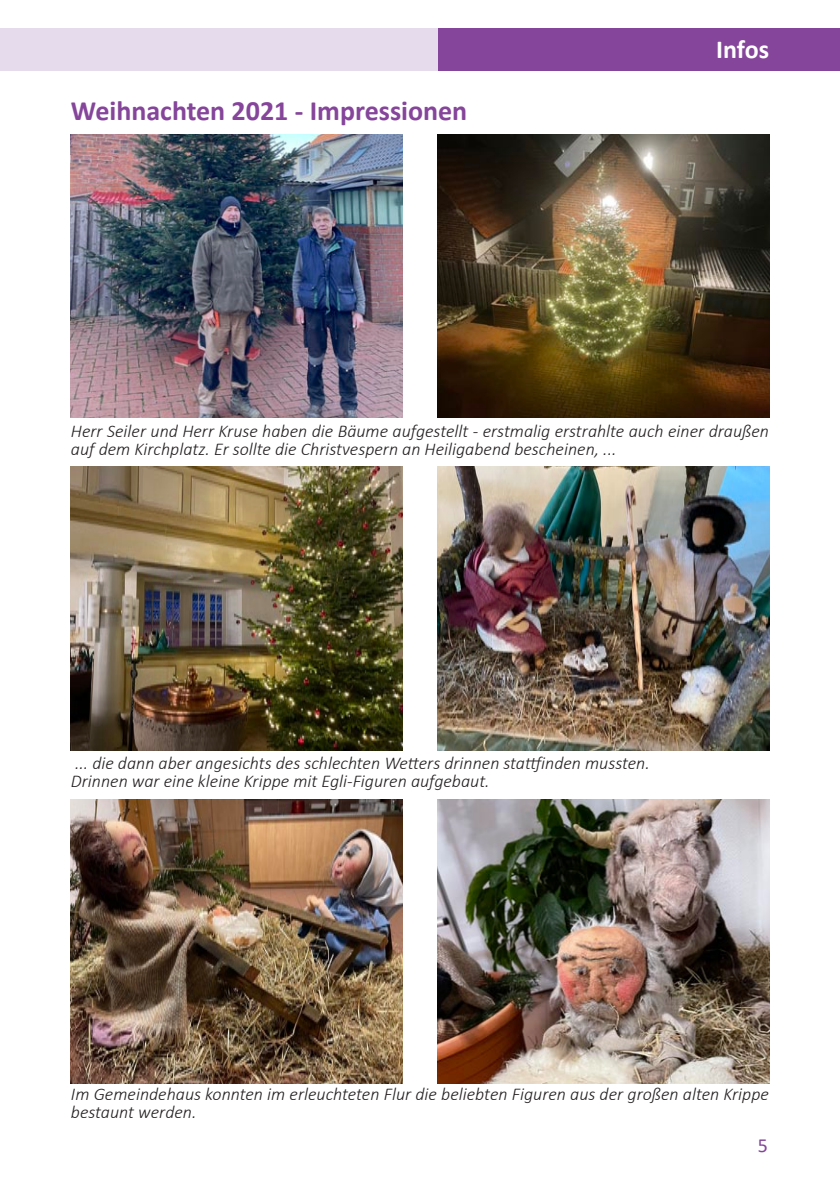
<style>
.page{position:relative;width:840px;height:1191px;background:#fff}
.page>*{position:absolute;margin:0;border:0;box-sizing:border-box;transform-origin:0 0}
.t1{font:700 28px "Calibri";color:#85459a}
.t2{font:700 26px "Calibri";letter-spacing:-.005em;color:#fff}
.t3{font:italic 300 18px/18px "Calibri";color:#231f20}
</style>
<div class="page">
<div style="left:437px;top:28px;width:402px;height:43px;background:#85459a"></div>
<div style="left:0;top:28px;width:437px;height:43px;background:#e5dbec"></div>
<img style="left:437px;top:134px;width:331px;height:284px">
<img style="left:71px;top:134px;width:332px;height:284px">
<img style="left:437px;top:467px;width:331px;height:283px">
<img style="left:71px;top:467px;width:332px;height:283px">
<img style="left:437px;top:799px;width:331px;height:284px">
<img style="left:71px;top:799px;width:332px;height:284px">
<h1 class="t1" style="left:71px;top:91px;width:397px">Weihnachten 2021 - Impressionen</h1>
<h2 class="t2" style="left:715px;top:31px;width:54px">Infos</h2>
<p class="t3" style="left:71px;top:421px;width:699px">Herr Seiler und Herr Kruse haben die Bäume aufgestellt - erstmalig erstrahlte auch einer draußen auf dem Kirchplatz. Er sollte die Christvespern an Heiligabend bescheinen, ...</p>
<p class="t3" style="left:71px;top:754px;width:580px">... die dann aber angesichts des schlechten Wetters drinnen stattfinden mussten.<br>Drinnen war eine kleine Krippe mit Egli-Figuren aufgebaut.</p>
<p class="t3" style="left:71px;top:1085px;width:699px">Im Gemeindehaus konnten im erleuchteten Flur die beliebten Figuren aus der großen alten Krippe bestaunt werden.</p>
</div>
